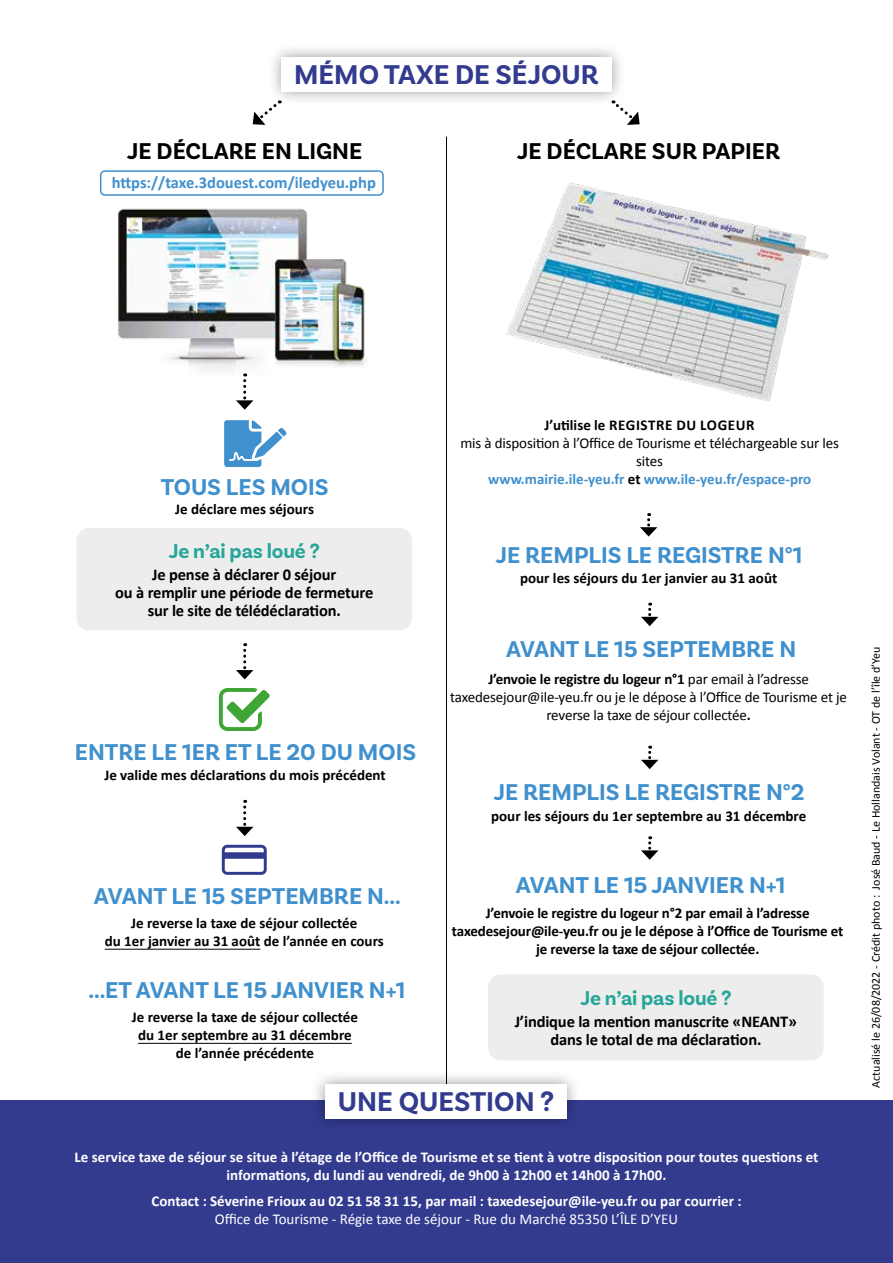
<style>
.page{position:relative;width:893px;height:1263px;background:#fff}
.page>*{position:absolute;margin:0;border:0;box-sizing:border-box;transform-origin:0 0}
.t1{font:700 28.5px "Basic Sans";color:#333b8f}
.t2{font:700 24px "Basic Sans";color:#4090ce}
.t3{font:700 24px "Basic Sans";color:#000}
.t4{font:700 21px "Basic Sans";letter-spacing:-.01em;color:#26a69a}
.t5{font:700 16.5px/18px "Calibri";letter-spacing:-.01em;color:#000;text-align:center}
.t6{font:700 16.5px "Calibri";color:#4090ce}
.t7{font:700 15px/18px "Calibri";color:#000;text-align:center}
.t8{font:15px/18px "Calibri";letter-spacing:-.01em;color:#000;text-align:center}
.t9{font:700 15px/18px "Calibri";color:#fff;text-align:center}
.t10{font:15px "Calibri";color:#fff}
.t11{font:700 15px "Calibri";letter-spacing:.04em;color:#000}
.t12{font:12px "Calibri";color:#000}
.s1{font-weight:700;color:#4090ce}
.s2{font-weight:700}
</style>
<div class="page">
<hr style="left:892px;top:0;width:1px;height:1108px;background:#333b8f">
<div style="left:0;top:1101px;width:893px;height:162px;background:#333b8f"></div>
<div style="left:267px;top:43px;width:359px;height:63px;background:#000;opacity:.4"></div>
<div style="left:281px;top:57px;width:330px;height:35px;background:#fff"></div>
<img style="left:118px;top:208px;width:248px;height:162px">
<hr style="left:446px;top:137px;width:1px;height:956px;background:#000">
<div style="left:100px;top:170px;width:284px;height:26px;border:2px solid #4090ce;border-radius:4px"></div>
<svg style="left:219px;top:688px;width:51px;height:43px"></svg>
<svg style="left:224px;top:373px;width:62px;height:94px"></svg>
<svg style="left:236px;top:643px;width:17px;height:36px"></svg>
<svg style="left:236px;top:800px;width:17px;height:36px"></svg>
<hr style="left:105px;top:949px;width:155px;height:1px;background:#000">
<svg style="left:222px;top:845px;width:45px;height:30px"></svg>
<hr style="left:138px;top:1043px;width:214px;height:1px;background:#000">
<div style="left:76px;top:528px;width:336px;height:102px;background:#ededed;border-radius:13px"></div>
<div style="left:311px;top:1069px;width:270px;height:64px;background:#000;opacity:.4"></div>
<div style="left:325px;top:1084px;width:242px;height:34px;background:#fff"></div>
<svg style="left:253px;top:100px;width:27px;height:25px"></svg>
<svg style="left:613px;top:100px;width:27px;height:25px"></svg>
<img style="left:506px;top:182px;width:323px;height:219px">
<svg style="left:640px;top:513px;width:17px;height:24px"></svg>
<div style="left:488px;top:974px;width:336px;height:86px;background:#ededed;border-radius:13px"></div>
<svg style="left:641px;top:603px;width:17px;height:23px"></svg>
<svg style="left:641px;top:746px;width:17px;height:23px"></svg>
<svg style="left:641px;top:836px;width:17px;height:24px"></svg>
<h1 class="t1" style="left:294px;top:57px;width:306px">MÉMO TAXE DE SÉJOUR</h1>
<h2 class="t3" style="left:127px;top:136px;width:237px">JE DÉCLARE EN LIGNE</h2>
<p class="t6" style="left:112px;top:171px;width:266px">https://taxe.3douest.com/iledyeu.php</p>
<h2 class="t3" style="left:517px;top:136px;width:264px">JE DÉCLARE SUR PAPIER</h2>
<h2 class="t2" style="left:161px;top:472px;width:169px">TOUS LES MOIS</h2>
<p class="t7" style="left:175px;top:499px;width:140px">Je déclare mes séjours</p>
<h3 class="t4" style="left:169px;top:538px;width:153px">Je n’ai pas loué ?</h3>
<p class="t5" style="left:115px;top:565px;width:260px">Je pense à déclarer 0 séjour<br>ou à remplir une période de fermeture sur le site de télédéclaration.</p>
<h2 class="t2" style="left:75px;top:737px;width:343px">ENTRE LE 1ER ET LE 20 DU MOIS</h2>
<p class="t7" style="left:104px;top:766px;width:283px">Je valide mes déclarations du mois précédent</p>
<h2 class="t2" style="left:94px;top:881px;width:308px">AVANT LE 15 SEPTEMBRE N...</h2>
<p class="t7" style="left:105px;top:914px;width:281px">Je reverse la taxe de séjour collectée<br>du 1er janvier au 31 août de l’année en cours</p>
<h2 class="t2" style="left:89px;top:975px;width:318px">...ET AVANT LE 15 JANVIER N+1</h2>
<p class="t7" style="left:132px;top:1008px;width:228px">Je reverse la taxe de séjour collectée du 1er septembre au 31 décembre de l’année précédente</p>
<p class="t11" style="left:545px;top:414px;width:211px">J’utilise le REGISTRE DU LOGEUR</p>
<p class="t8" style="left:460px;top:433px;width:380px">mis à disposition à l’Office de Tourisme et téléchargeable sur les sites<br><span class="s1">www.mairie.ile-yeu.fr</span> <span class="s2">et</span> <span class="s1">www.ile-yeu.fr/espace-pro</span></p>
<h2 class="t2" style="left:496px;top:540px;width:308px">JE REMPLIS LE REGISTRE N°1</h2>
<p class="t7" style="left:520px;top:569px;width:259px">pour les séjours du 1er janvier au 31 août</p>
<h2 class="t2" style="left:506px;top:635px;width:291px">AVANT LE 15 SEPTEMBRE N</h2>
<p class="t8" style="left:450px;top:670px;width:398px"><span class="s2">J’envoie le registre du logeur n°1</span> par email à l’adresse taxedesejour@ile-yeu.fr ou je le dépose à l’Office de Tourisme et je reverse la taxe de séjour collectée<span class="s2">.</span></p>
<h2 class="t2" style="left:494px;top:777px;width:312px">JE REMPLIS LE REGISTRE N°2</h2>
<p class="t7" style="left:491px;top:806px;width:317px">pour les séjours du 1er septembre au 31 décembre</p>
<h2 class="t2" style="left:516px;top:870px;width:271px">AVANT LE 15 JANVIER N+1</h2>
<p class="t7" style="left:452px;top:903px;width:393px">J’envoie le registre du logeur n°2 par email à l’adresse taxedesejour@ile-yeu.fr ou je le dépose à l’Office de Tourisme et je reverse la taxe de séjour collectée.</p>
<h3 class="t4" style="left:580px;top:985px;width:153px">Je n’ai pas loué ?</h3>
<p class="t5" style="left:515px;top:1012px;width:284px">J’indique la mention manuscrite «NEANT» dans le total de ma déclaration.</p>
<h1 class="t1" style="left:338px;top:1084px;width:217px">UNE QUESTION ?</h1>
<p class="t9" style="left:75px;top:1147px;width:745px">Le service taxe de séjour se situe à l’étage de l’Office de Tourisme et se tient à votre disposition pour toutes questions et informations, du lundi au vendredi, de 9h00 à 12h00 et 14h00 à 17h00.</p>
<p class="t9" style="left:151px;top:1192px;width:592px">Contact : Séverine Frioux au 02 51 58 31 15, par mail : taxedesejour@ile-yeu.fr ou par courrier :</p>
<p class="t10" style="left:215px;top:1209px;width:465px">Office de Tourisme - Régie taxe de séjour - Rue du Marché 85350 L’ÎLE D’YEU</p>
<p class="t12" style="left:867px;top:1088px;width:443px;rotate:-90deg">Actualisé le 26/08/2022 - Crédit photo : José Baud - Le Hollandais Volant - OT de l’île d’Yeu</p>
</div>
